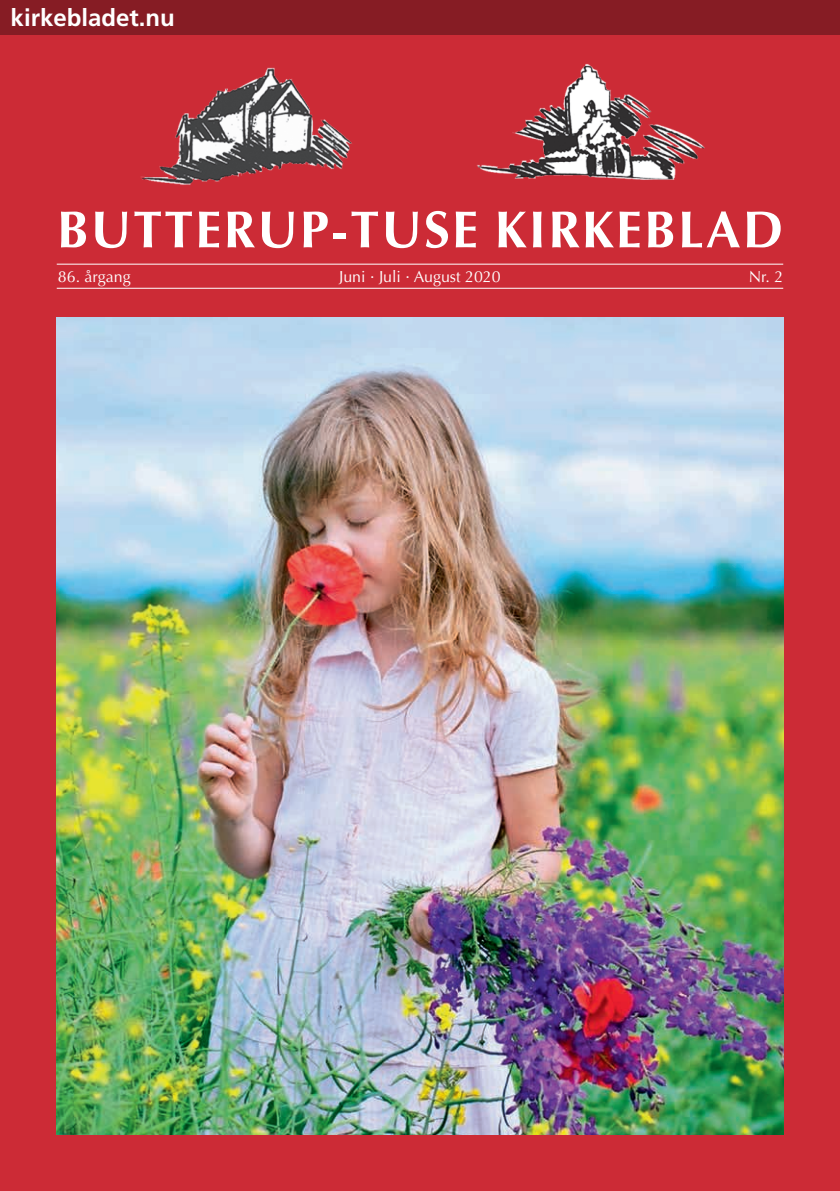
<style>
.page{position:relative;width:840px;height:1191px;background:#fff}
.page>*{position:absolute;margin:0;border:0;box-sizing:border-box;transform-origin:0 0}
.t1{font:700 52px "Optima LT Std";letter-spacing:.04em;color:#fff}
.t2{font:700 24px "Frutiger LT Std";color:#fff}
.t3{font:16px "Optima LT Std";color:#fff}
</style>
<div class="page">
<div style="left:0;top:0;width:839px;height:1191px;background:#cc2b36"></div>
<div style="left:0;top:0;width:839px;height:34px;background:#861c24"></div>
<img style="left:141px;top:67px;width:211px;height:118px">
<img style="left:476px;top:64px;width:229px;height:116px">
<hr style="left:57px;top:264px;width:725px;height:1px;background:#fff">
<hr style="left:57px;top:288px;width:725px;height:1px;background:#fff">
<img style="left:57px;top:317px;width:725px;height:817px">
<h2 class="t2" style="left:11px;top:3px;width:166px">kirkebladet.nu</h2>
<h1 class="t1" style="left:57px;top:199px;width:727px">BUTTERUP-TUSE KIRKEBLAD</h1>
<p class="t3" style="left:58px;top:267px;width:74px">86. årgang</p>
<p class="t3" style="left:339px;top:267px;width:163px">Juni · Juli · August 2020</p>
<p class="t3" style="left:748px;top:267px;width:36px">Nr. 2</p>
</div>
